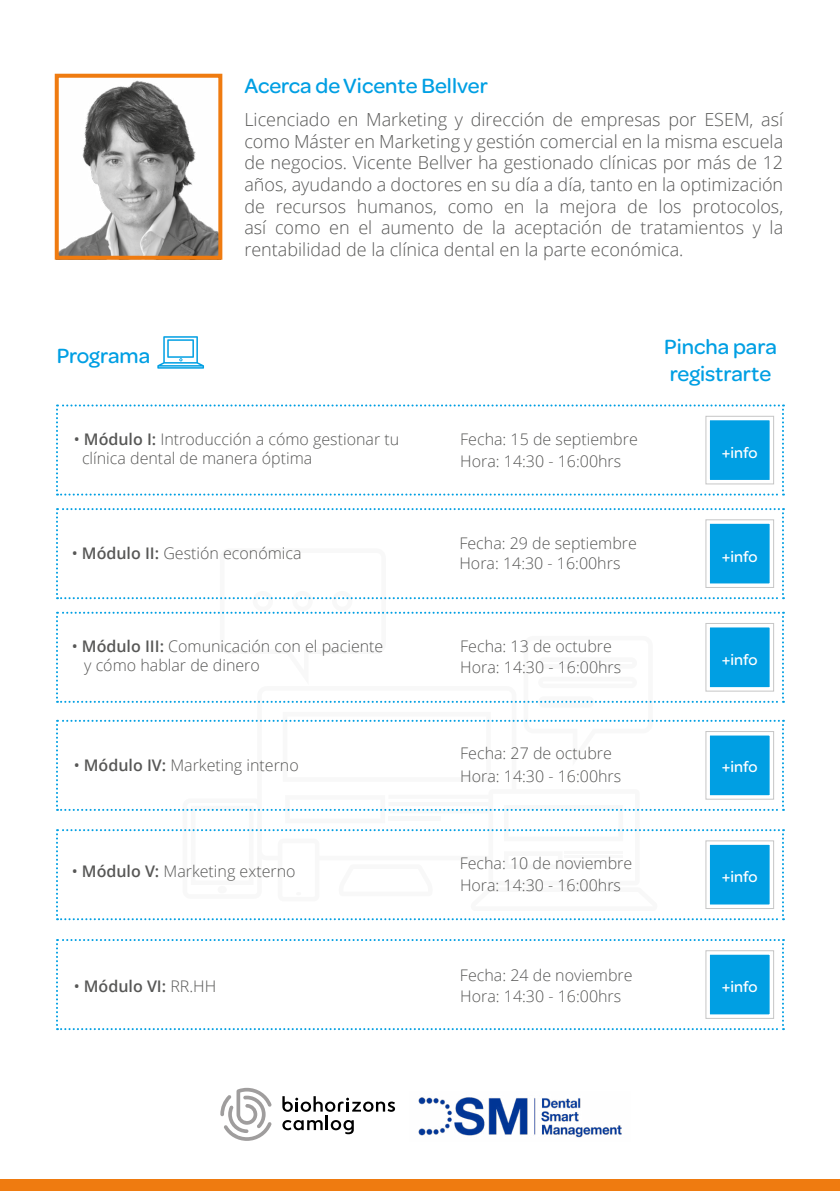
<style>
.page{position:relative;width:840px;height:1191px;background:#fff}
.page>*{position:absolute;margin:0;border:0;box-sizing:border-box;transform-origin:0 0}
.t1{font:500 22px/26.4px "Omnes";color:#009fe3}
.t2{font:300 18px/21.6px "Open Sans";color:#575756;text-align:justify}
.t3{font:300 16px/19.2px "Open Sans";color:#575756}
.t4{font:500 16px "Omnes";color:#fff}
.t5{font:600 16px "Open Sans";color:#575756}
.s1{font-weight:400}
.s2{font-weight:600}
.s3{font-weight:300}
</style>
<div class="page">
<img style="left:60px;top:80px;width:157px;height:175px">
<div style="left:55px;top:74px;width:167px;height:186px;border:4px solid #ef7b10"></div>
<img style="left:418px;top:1097px;width:204px;height:41px">
<hr style="left:325px;top:1115px;width:3px;height:15px;background:#000">
<svg style="left:282px;top:1120px;width:40px;height:10px"></svg>
<svg style="left:282px;top:1096px;width:113px;height:15px"></svg>
<svg style="left:330px;top:1120px;width:23px;height:14px"></svg>
<svg style="left:220px;top:1087px;width:51px;height:53px"></svg>
<svg style="left:157px;top:336px;width:47px;height:33px"></svg>
<svg style="left:56px;top:404px;width:727px;height:91px"></svg>
<svg style="left:56px;top:508px;width:727px;height:412px"></svg>
<svg style="left:56px;top:939px;width:727px;height:91px"></svg>
<div style="left:0;top:1179px;width:839px;height:12px;background:#ef7b10"></div>
<div style="left:705px;top:416px;width:68px;height:68px;background:#009fe3;border:4px solid #fff"></div>
<div style="left:705px;top:416px;width:68px;height:68px;border:1px solid #c6c6c6"></div>
<div style="left:705px;top:520px;width:68px;height:67px;background:#009fe3;border:4px solid #fff"></div>
<div style="left:705px;top:519px;width:68px;height:69px;border:1px solid #c6c6c6"></div>
<div style="left:705px;top:623px;width:68px;height:68px;background:#009fe3;border:4px solid #fff"></div>
<div style="left:705px;top:623px;width:68px;height:68px;border:1px solid #c6c6c6"></div>
<div style="left:705px;top:731px;width:68px;height:68px;background:#009fe3;border:4px solid #fff"></div>
<div style="left:705px;top:731px;width:68px;height:68px;border:1px solid #c6c6c6"></div>
<div style="left:705px;top:841px;width:68px;height:67px;background:#009fe3;border:4px solid #fff"></div>
<div style="left:705px;top:840px;width:68px;height:68px;border:1px solid #c6c6c6"></div>
<div style="left:705px;top:950px;width:68px;height:68px;background:#009fe3;border:4px solid #fff"></div>
<div style="left:705px;top:950px;width:68px;height:68px;border:1px solid #c6c6c6"></div>
<h1 class="t1" style="left:244px;top:71px;width:245px">Acerca de Vicente Bellver</h1>
<p class="t2" style="left:244px;top:108px;width:540px">Licenciado en Marketing y dirección de empresas por ESEM, así como Máster en Marketing y gestión comercial en la misma escuela de negocios. Vicente Bellver ha gestionado clínicas por más de 12 años, ayudando a doctores en su día a día, tanto en la optimización de recursos humanos, como en la mejora de los protocolos, así como en el aumento de la aceptación de tratamientos y la rentabilidad de la clínica dental en la parte económica.</p>
<h1 class="t1" style="left:57px;top:341px;width:95px">Programa</h1>
<h1 class="t1" style="left:663px;top:332px;width:114px">Pincha para registrarte</h1>
<p class="t3" style="left:82px;top:429px;width:318px;text-indent:-8px"><span class="s1">•</span> <span class="s2">Módulo I:</span> Introducción a cómo gestionar tu clínica dental de manera óptima</p>
<p class="t3" style="left:460px;top:428px;width:179px;line-height:21.6px">Fecha: 15 de septiembre<br>Hora: 14:30 - 16:00hrs</p>
<p class="t3" style="left:72px;top:543px;width:231px"><span class="s1">•</span> <span class="s2">Módulo II:</span> Gestión económica</p>
<p class="t3" style="left:84px;top:636px;width:300px;text-indent:-12px"><span class="s1">•</span> <span class="s2">Módulo III:</span> Comunicación con el paciente y cómo hablar de dinero</p>
<p class="t3" style="left:74px;top:755px;width:226px"><span class="s1">•</span> <span class="s2">Módulo IV:</span> Marketing interno</p>
<p class="t3" style="left:72px;top:861px;width:225px"><span class="s1">•</span> <span class="s2">Módulo V:</span> Marketing externo</p>
<p class="t5" style="left:74px;top:975px;width:144px"><span class="s1">•</span> Módulo VI: <span class="s3">RR.HH</span></p>
<p class="t3" style="left:459px;top:533px;width:179px">Fecha: 29 de septiembre</p>
<p class="t3" style="left:459px;top:553px;width:162px">Hora: 14:30 - 16:00hrs</p>
<p class="t3" style="left:460px;top:636px;width:153px">Fecha: 13 de octubre</p>
<p class="t3" style="left:460px;top:657px;width:162px">Hora: 14:30 - 16:00hrs</p>
<p class="t3" style="left:460px;top:743px;width:153px">Fecha: 27 de octubre</p>
<p class="t3" style="left:460px;top:766px;width:162px">Hora: 14:30 - 16:00hrs</p>
<p class="t3" style="left:459px;top:853px;width:174px">Fecha: 10 de noviembre</p>
<p class="t3" style="left:459px;top:875px;width:162px">Hora: 14:30 - 16:00hrs</p>
<p class="t3" style="left:459px;top:964px;width:174px">Fecha: 24 de noviembre</p>
<p class="t3" style="left:460px;top:986px;width:162px">Hora: 14:30 - 16:00hrs</p>
<p class="t4" style="left:721px;top:441px;width:37px">+info</p>
<p class="t4" style="left:721px;top:546px;width:37px">+info</p>
<p class="t4" style="left:721px;top:648px;width:37px">+info</p>
<p class="t4" style="left:721px;top:755px;width:37px">+info</p>
<p class="t4" style="left:721px;top:866px;width:37px">+info</p>
<p class="t4" style="left:721px;top:976px;width:37px">+info</p>
</div>
